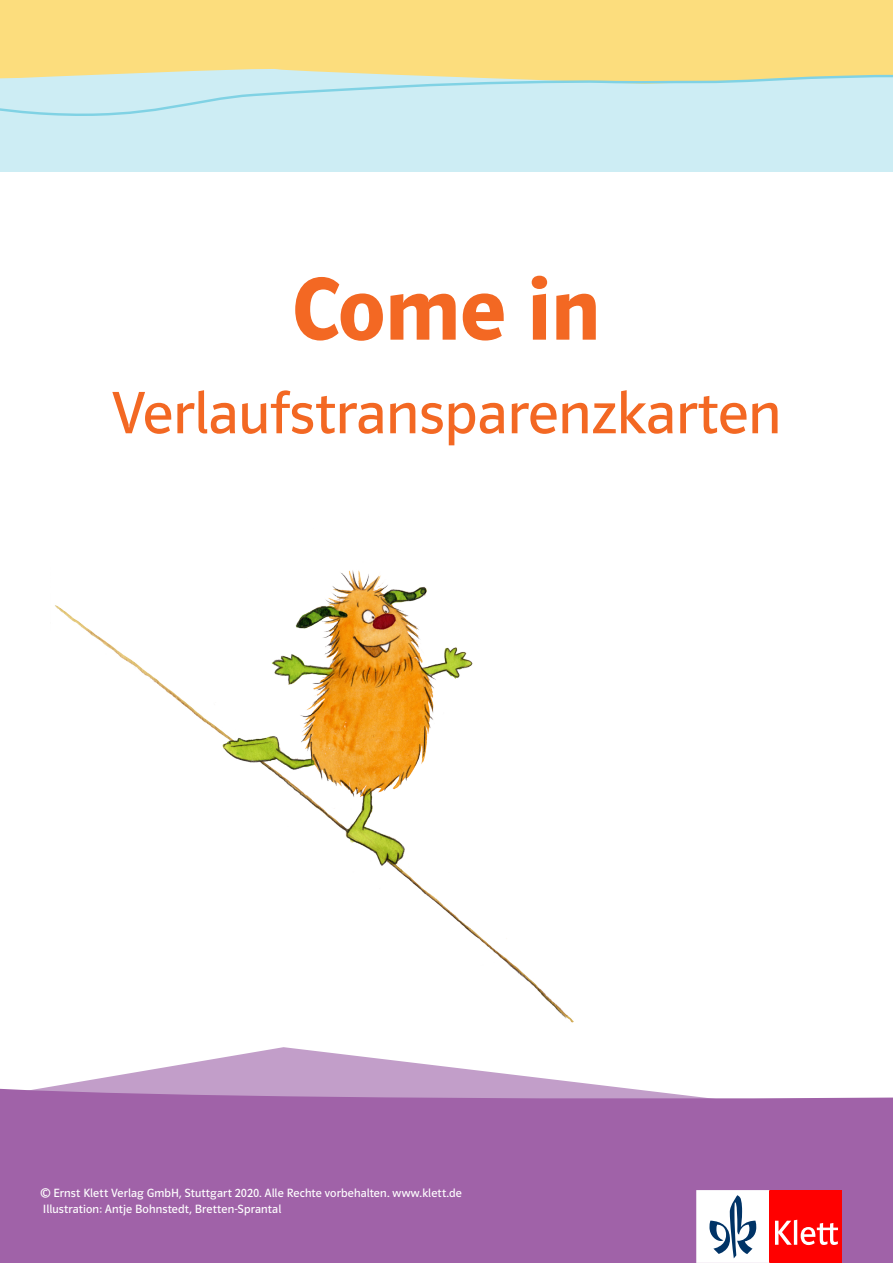
<style>
.page{position:relative;width:893px;height:1263px;background:#fff}
.page>*{position:absolute;margin:0;border:0;box-sizing:border-box;transform-origin:0 0}
.ekv_h1{font:600 90px "Polo CEF";color:#f36823}
.ekv_grundtext{font:60px "Polo CEF";color:#f36823}
.t1{font:12px/15px "Polo CEF";letter-spacing:.01em;color:#fff}
</style>
<div class="page">
<svg style="left:0;top:1047px;width:893px;height:216px;fill:#a062a8"></svg>
<div style="left:0;top:0;width:893px;height:172px;background:#cdedf4"></div>
<div style="left:0;top:0;width:893px;height:74px;background:#fcdd7d"></div>
<svg style="left:0;top:74px;width:893px;height:42px"></svg>
<svg style="left:696px;top:1190px;width:146px;height:73px"></svg>
<img style="left:55px;top:570px;width:519px;height:453px">
<p class="ekv_h1" style="left:292px;top:256px;width:310px">Come in</p>
<p class="ekv_grundtext" style="left:112px;top:378px;width:671px">Verlaufstransparenzkarten</p>
<p class="t1" style="left:40px;top:1186px;width:423px">© Ernst Klett Verlag GmbH, Stuttgart 2020. Alle Rechte vorbehalten. www.klett.de<br>Illustration: Antje Bohnstedt, Bretten-Sprantal</p>
</div>
